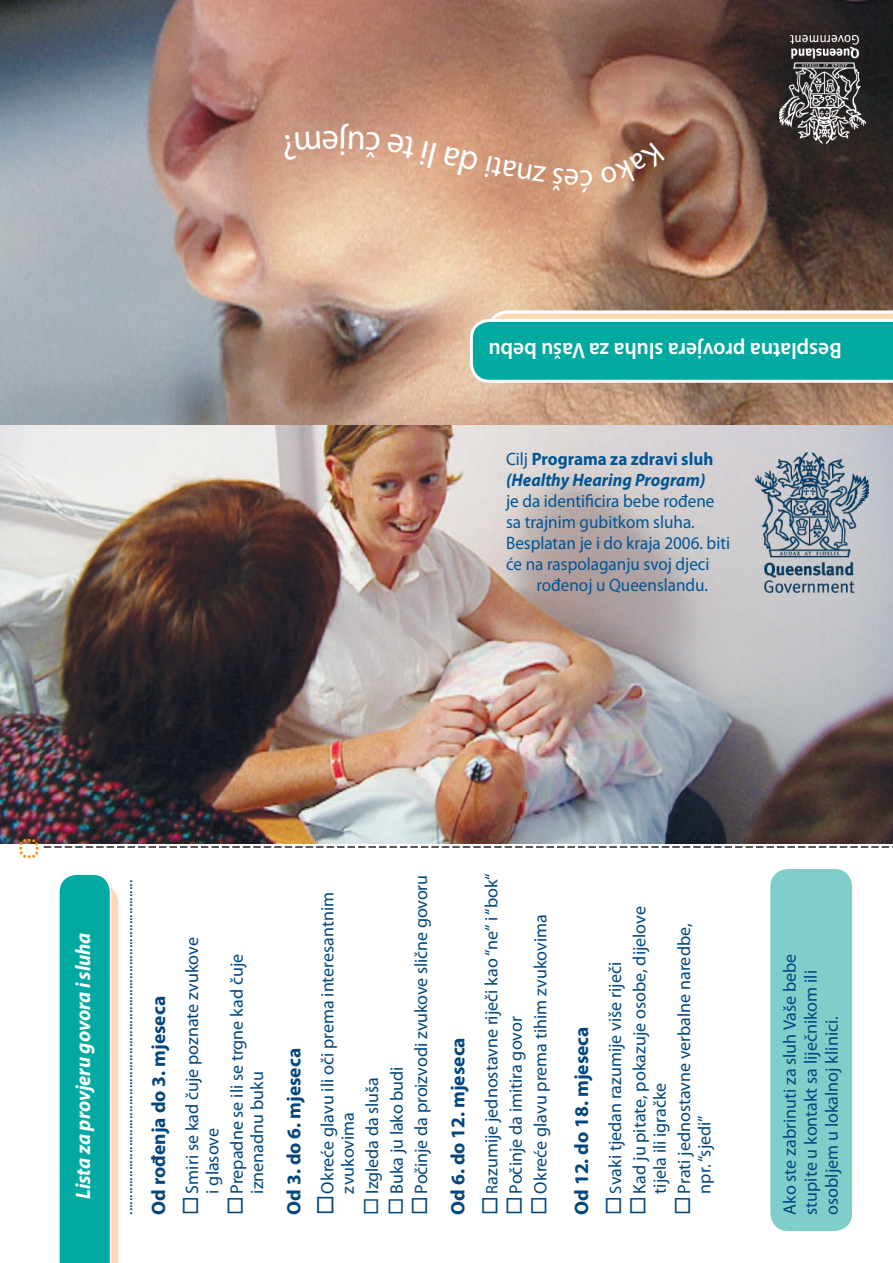
<style>
.page{position:relative;width:893px;height:1263px;background:#fff}
.page>*{position:absolute;margin:0;border:0;box-sizing:border-box;transform-origin:0 0}
.body_text_bullet{font:36px "Myriad Pro";color:#fff;scale:.96 1}
.body_text_bullet-2{font:600 22.5px "Myriad Pro";color:#fff;scale:.95 1}
.Bullets{font:italic 700 21px "Myriad Pro";letter-spacing:-.005em;color:#fff;scale:.96 1}
.heading_2{font:700 19.5px "Myriad Pro";color:#00467e}
.body_text_bullet-3{font:18px/20.2px "Myriad Pro";color:#00467e}
.Body_Text{font:18px "Myriad Pro";color:#005595;scale:.95 1}
.Body_Text-2{font:18px/21px "Myriad Pro";color:#00467e}
.Body_Text-3{font:700 18px "Myriad Pro";color:#005595;scale:.95 1}
.Body_Text-4{font:italic 700 18px "Myriad Pro";color:#005595;scale:.95 1}
.Body_Text-5{font:16.5px "Myriad Pro";color:#00467e}
.s1{font-weight:400}
.s2{font-size:16.5px}
</style>
<div class="page">
<img style="left:0;top:0;width:893px;height:843px">
<div style="left:770px;top:869px;width:82px;height:362px;background:#80ceca"></div>
<svg style="left:59px;top:874px;width:59px;height:389px;background:#28b3a6"></svg>
<svg style="left:468px;top:309px;width:425px;height:72px;background:#33b5a9"></svg>
<img style="left:779px;top:36px;width:86px;height:108px">
<img style="left:756px;top:452px;width:112px;height:141px">
<img style="left:19px;top:838px;width:874px;height:10px">
<svg style="left:600px;top:142px;width:65px;height:44px;background:#9f6f56"></svg>
<svg style="left:552px;top:167px;width:41px;height:25px"></svg>
<svg style="left:443px;top:145px;width:103px;height:37px;background:#d0997a"></svg>
<svg style="left:349px;top:131px;width:31px;height:27px"></svg>
<svg style="left:387px;top:134px;width:49px;height:34px;background:#daa689"></svg>
<svg style="left:281px;top:131px;width:57px;height:30px;background:#cc9982"></svg>
<p class="body_text_bullet" style="left:347px;top:163px;width:10px;rotate:-180deg">j</p>
<p class="body_text_bullet-2" style="left:842px;top:363px;width:373px;rotate:-180deg">Besplatna provjera sluha za Vašu bebu</p>
<p class="Body_Text-3" style="left:506px;top:449px;width:220px"><span class="s1">Cilj</span> Programa za zdravi sluh</p>
<p class="Body_Text-4" style="left:506px;top:470px;width:211px">(Healthy Hearing Program)</p>
<p class="Body_Text" style="left:506px;top:491px;width:221px">je da identificira bebe rođene</p>
<p class="Body_Text" style="left:506px;top:512px;width:200px">sa trajnim gubitkom sluha.</p>
<p class="Body_Text" style="left:506px;top:533px;width:237px">Besplatan je i do kraja 2006. biti</p>
<p class="Body_Text" style="left:506px;top:554px;width:216px">će na raspolaganju svoj djeci</p>
<p class="Body_Text" style="left:536px;top:575px;width:182px">rođenoj u Queenslandu.</p>
<p class="Bullets" style="left:71px;top:1199px;width:279px;rotate:-90deg">Lista za provjeru govora i sluha</p>
<p class="Body_Text-5" style="left:118px;top:1215px;width:336px;rotate:-90deg">..................................................................................................</p>
<p class="heading_2" style="left:148px;top:1215px;width:220px;rotate:-90deg">Od rođenja do 3. mjeseca</p>
<p class="body_text_bullet-3" style="left:182px;top:1193px;width:258px;rotate:-90deg">Smiri se kad čuje poznate zvukove i glasove</p>
<p class="body_text_bullet-3" style="left:227px;top:1193px;width:241px;rotate:-90deg">Prepadne se ili se trgne kad čuje iznenadnu buku</p>
<p class="heading_2" style="left:283px;top:1215px;width:168px;rotate:-90deg">Od 3. do 6. mjeseca</p>
<p class="body_text_bullet-3" style="left:318px;top:1193px;width:303px;rotate:-90deg">Okreće glavu ili oči prema interesantnim zvukovima</p>
<p class="body_text_bullet-3" style="left:411px;top:1193px;width:320px;rotate:-90deg">Počinje da proizvodi zvukove slične govoru</p>
<p class="body_text_bullet-3" style="left:362px;top:1193px;width:118px;rotate:-90deg">Izgleda da sluša</p>
<p class="body_text_bullet-3" style="left:387px;top:1193px;width:129px;rotate:-90deg">Buka ju lako budi</p>
<p class="heading_2" style="left:447px;top:1215px;width:179px;rotate:-90deg">Od 6. do 12. mjeseca</p>
<p class="body_text_bullet-3" style="left:482px;top:1193px;width:322px;rotate:-90deg"><span class="s2">R</span>azumije jednostavne riječi kao “ne“ i “bok“</p>
<p class="body_text_bullet-3" style="left:531px;top:1193px;width:281px;rotate:-90deg">Okreće glavu prema tihim zvukovima</p>
<p class="body_text_bullet-3" style="left:506px;top:1193px;width:179px;rotate:-90deg">Počinje da imitira govor</p>
<p class="heading_2" style="left:570px;top:1215px;width:190px;rotate:-90deg">Od 12. do 18. mjeseca</p>
<p class="body_text_bullet-3" style="left:630px;top:1193px;width:289px;rotate:-90deg">Kad ju pitate, pokazuje osobe, dijelove tijela ili igračke</p>
<p class="body_text_bullet-3" style="left:674px;top:1193px;width:271px;rotate:-90deg">Prati jednostavne verbalne naredbe, npr. “sjedi”</p>
<p class="body_text_bullet-3" style="left:605px;top:1193px;width:233px;rotate:-90deg"><span class="s2">S</span>vaki tjedan razumije više riječi</p>
<p class="Body_Text-2" style="left:780px;top:1215px;width:262px;rotate:-90deg">Ako ste zabrinuti za sluh Vaše bebe stupite u kontakt sa liječnikom ili osobljem u lokalnoj klinici.</p>
</div>
